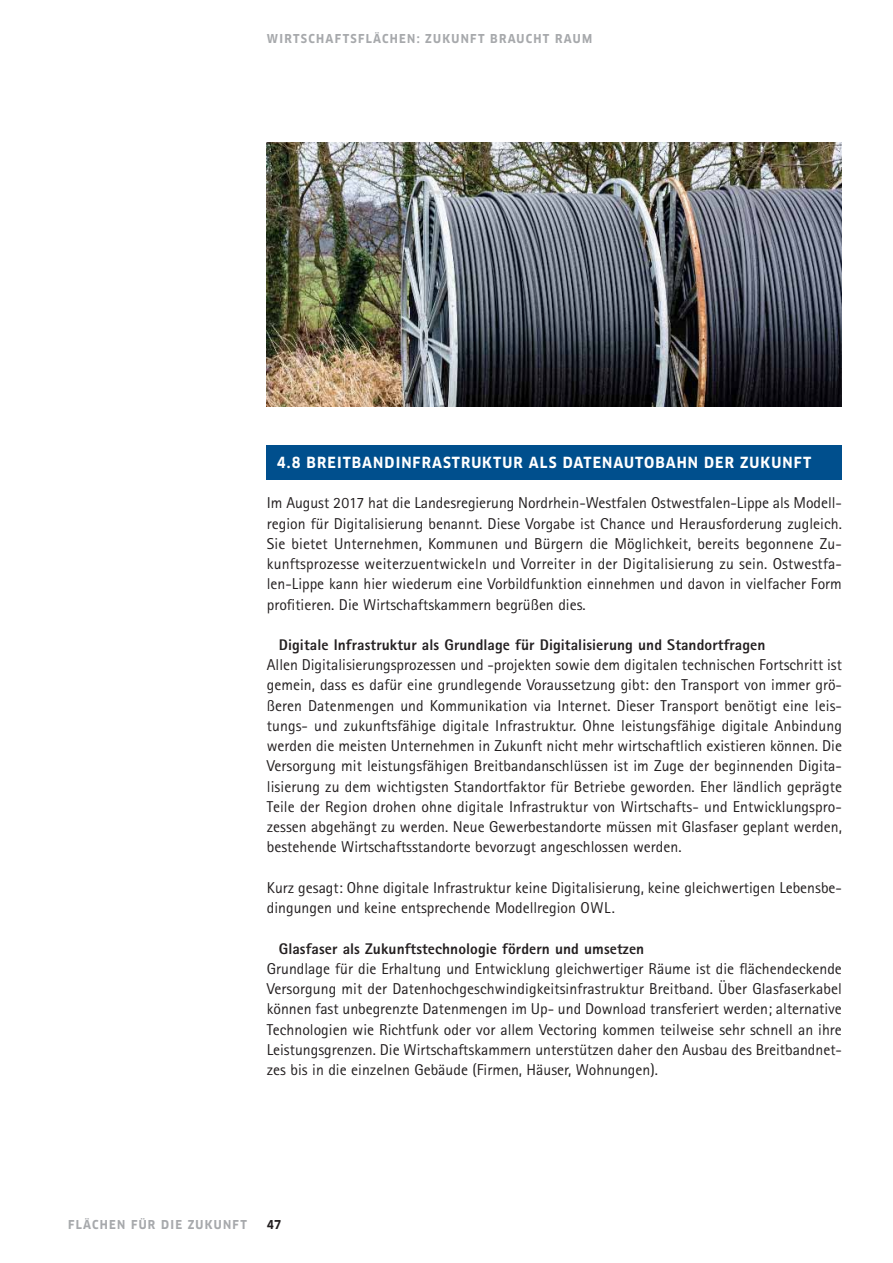
<style>
.page{position:relative;width:893px;height:1263px;background:#fff}
.page>*{position:absolute;margin:0;border:0;box-sizing:border-box;transform-origin:0 0}
.t1{font:15.75px/20.2px "Rotis Sans Serif Std";color:#231f20;text-align:justify}
.t2{font:800 15.45px "Rotis Sans Serif Std";letter-spacing:.005em;color:#231f20}
.t3{font:700 15px "Clan OT Narr";letter-spacing:.07em;color:#fff}
.t4{font:700 12px "Clan OT Narr";letter-spacing:.105em;color:#a7a9ac}
.t5{font:700 12px "Clan OT Narr";color:#231f20}
</style>
<div class="page">
<div style="left:267px;top:446px;width:575px;height:34px;background:#004f8d"></div>
<img style="left:267px;top:142px;width:575px;height:265px">
<p class="t4" style="left:267px;top:33px;width:327px">WIRTSCHAFTSFLÄCHEN: ZUKUNFT BRAUCHT RAUM</p>
<p class="t3" style="left:277px;top:456px;width:535px">4.8 BREITBANDINFRASTRUKTUR ALS DATENAUTOBAHN DER ZUKUNFT</p>
<p class="t1" style="left:267px;top:494px;width:576px">Im August 2017 hat die Landesregierung Nordrhein-Westfalen Ostwestfalen-Lippe als Modell&shy;region für Digitalisierung benannt. Diese Vorgabe ist Chance und Herausforderung zugleich.<br>Sie bietet Unternehmen, Kommunen und Bürgern die Möglichkeit, bereits begonnene Zu&shy;kunftsprozesse weiterzuentwickeln und Vorreiter in der Digitalisierung zu sein. Ostwestfa&shy;len-Lippe kann hier wiederum eine Vorbildfunktion einnehmen und davon in vielfacher Form profitieren. Die Wirtschaftskammern begrüßen dies.</p>
<p class="t2" style="left:279px;top:639px;width:488px">Digitale Infrastruktur als Grundlage für Digitalisierung und Standortfragen</p>
<p class="t1" style="left:267px;top:656px;width:576px">Allen Digitalisierungsprozessen und -projekten sowie dem digitalen technischen Fortschritt ist gemein, dass es dafür eine grundlegende Voraussetzung gibt: den Transport von immer grö&shy;ßeren Datenmengen und Kommunikation via Internet. Dieser Transport benötigt eine leis&shy;tungs- und zukunftsfähige digitale Infrastruktur. Ohne leistungsfähige digitale Anbindung werden die meisten Unternehmen in Zukunft nicht mehr wirtschaftlich existieren können. Die Versorgung mit leistungsfähigen Breitbandanschlüssen ist im Zuge der beginnenden Digita&shy;lisierung zu dem wichtigsten Standortfaktor für Betriebe geworden. Eher ländlich geprägte Teile der Region drohen ohne digitale Infrastruktur von Wirtschafts- und Entwicklungspro&shy;zessen abgehängt zu werden. Neue Gewerbestandorte müssen mit Glasfaser geplant werden, bestehende Wirtschaftsstandorte bevorzugt angeschlossen werden.</p>
<p class="t1" style="left:267px;top:878px;width:576px">Kurz gesagt: Ohne digitale Infrastruktur keine Digitalisierung, keine gleichwertigen Lebensbe&shy;dingungen und keine entsprechende Modellregion OWL.</p>
<p class="t2" style="left:279px;top:942px;width:367px">Glasfaser als Zukunftstechnologie fördern und umsetzen</p>
<p class="t1" style="left:267px;top:959px;width:576px">Grundlage für die Erhaltung und Entwicklung gleichwertiger Räume ist die flächendeckende Versorgung mit der Datenhochgeschwindigkeitsinfrastruktur Breitband. Über Glasfaserkabel können fast unbegrenzte Datenmengen im Up- und Download transferiert werden; alternative Technologien wie Richtfunk oder vor allem Vectoring kommen teilweise sehr schnell an ihre Leistungsgrenzen. Die Wirtschaftskammern unterstützen daher den Ausbau des Breitbandnet&shy;zes bis in die einzelnen Gebäude (Firmen, Häuser, Wohnungen).</p>
<p class="t4" style="left:68px;top:1220px;width:180px">FLÄCHEN FÜR DIE ZUKUNFT</p>
<p class="t5" style="left:267px;top:1220px;width:16px">47</p>
</div>
